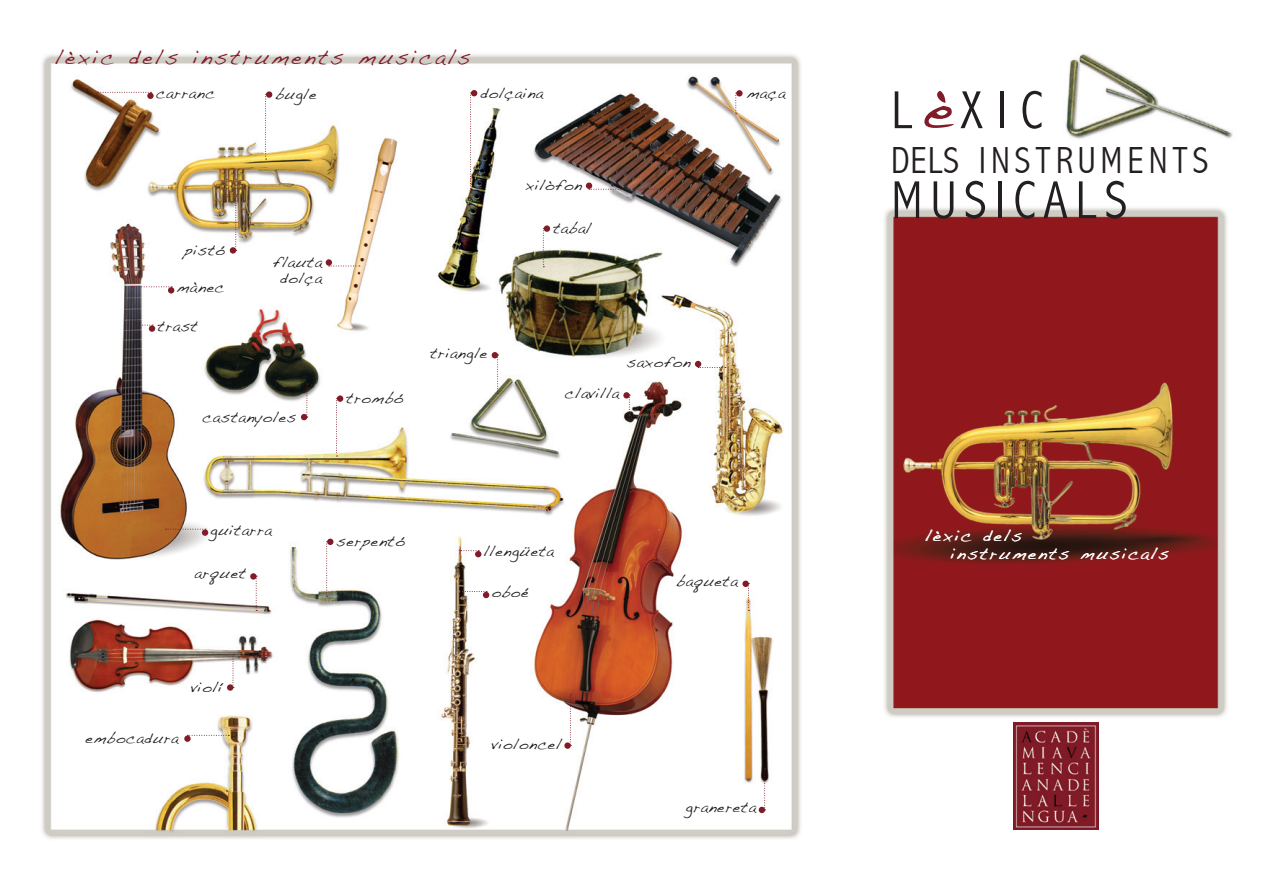
<style>
.page{position:relative;width:1268px;height:893px;background:#fff}
.page>*{position:absolute;margin:0;border:0;box-sizing:border-box;transform-origin:0 0}
.t1{font:300 condensed 54px "Abadi";letter-spacing:.15em;color:#231f20}
.t2{font:300 condensed 37.8px "Abadi";letter-spacing:.13em;color:#231f20}
.t3{font:21px "Handwriting Dakota";letter-spacing:.125em;color:#801b27}
.t4{font:16.5px/18px "Handwriting Dakota";letter-spacing:.125em;color:#fff}
.t5{font:15px/15.8px "Handwriting Dakota";letter-spacing:.05em;color:#231f20;text-align:center}
.s1{font-family:"Handwriting Dakota";font-weight:400;font-stretch:normal;font-size:63px;color:#801b27}
</style>
<div class="page">
<img style="left:1065px;top:53px;width:168px;height:86px">
<img style="left:42px;top:54px;width:759px;height:785px">
<svg style="left:189px;top:735px;width:40px;height:1px"></svg>
<div style="left:184px;top:735px;width:7px;height:7px;background:#801b27;border-radius:50%"></div>
<svg style="left:543px;top:230px;width:1px;height:37px"></svg>
<div style="left:543px;top:225px;width:7px;height:7px;background:#801b27;border-radius:50%"></div>
<svg style="left:265px;top:94px;width:1px;height:66px"></svg>
<div style="left:266px;top:91px;width:6px;height:7px;background:#801b27;border-radius:50%"></div>
<svg style="left:326px;top:539px;width:7px;height:58px"></svg>
<svg style="left:336px;top:398px;width:1px;height:59px"></svg>
<div style="left:337px;top:395px;width:6px;height:7px;background:#801b27;border-radius:50%"></div>
<svg style="left:470px;top:90px;width:7px;height:102px"></svg>
<svg style="left:735px;top:93px;width:1px;height:22px"></svg>
<div style="left:736px;top:90px;width:6px;height:7px;background:#801b27;border-radius:50%"></div>
<svg style="left:256px;top:576px;width:1px;height:35px"></svg>
<div style="left:250px;top:573px;width:6px;height:7px;background:#801b27;border-radius:50%"></div>
<svg style="left:570px;top:694px;width:1px;height:52px"></svg>
<div style="left:564px;top:742px;width:6px;height:7px;background:#801b27;border-radius:50%"></div>
<svg style="left:232px;top:654px;width:2px;height:34px"></svg>
<div style="left:227px;top:684px;width:6px;height:7px;background:#801b27;border-radius:50%"></div>
<svg style="left:301px;top:384px;width:7px;height:36px"></svg>
<svg style="left:235px;top:196px;width:2px;height:55px"></svg>
<div style="left:230px;top:247px;width:6px;height:7px;background:#801b27;border-radius:50%"></div>
<div style="left:585px;top:183px;width:7px;height:6px;background:#801b27;border-radius:50%"></div>
<svg style="left:589px;top:189px;width:76px;height:1px"></svg>
<div style="left:325px;top:259px;width:7px;height:7px;background:#801b27;border-radius:50%"></div>
<svg style="left:329px;top:266px;width:31px;height:1px"></svg>
<div style="left:168px;top:287px;width:6px;height:7px;background:#801b27;border-radius:50%"></div>
<svg style="left:132px;top:286px;width:40px;height:1px"></svg>
<div style="left:149px;top:325px;width:6px;height:7px;background:#801b27;border-radius:50%"></div>
<svg style="left:134px;top:325px;width:19px;height:1px"></svg>
<div style="left:202px;top:529px;width:6px;height:7px;background:#801b27;border-radius:50%"></div>
<svg style="left:166px;top:529px;width:40px;height:1px"></svg>
<svg style="left:462px;top:591px;width:27px;height:7px"></svg>
<svg style="left:460px;top:550px;width:21px;height:7px"></svg>
<div style="left:147px;top:93px;width:7px;height:6px;background:#801b27;border-radius:50%"></div>
<svg style="left:97px;top:92px;width:54px;height:1px"></svg>
<div style="left:694px;top:361px;width:7px;height:6px;background:#801b27;border-radius:50%"></div>
<svg style="left:698px;top:367px;width:27px;height:1px"></svg>
<svg style="left:764px;top:769px;width:1px;height:39px"></svg>
<div style="left:758px;top:807px;width:7px;height:6px;background:#801b27;border-radius:50%"></div>
<img style="left:884px;top:207px;width:343px;height:511px">
<img style="left:1013px;top:723px;width:84px;height:106px">
<svg style="left:629px;top:395px;width:1px;height:21px"></svg>
<div style="left:623px;top:392px;width:6px;height:7px;background:#801b27;border-radius:50%"></div>
<svg style="left:742px;top:581px;width:7px;height:30px"></svg>
<svg style="left:497px;top:357px;width:1px;height:37px"></svg>
<div style="left:491px;top:352px;width:7px;height:6px;background:#801b27;border-radius:50%"></div>
<h3 class="t3" style="left:55px;top:44px;width:416px">lèxic dels instruments musicals</h3>
<p class="t5" style="left:156px;top:85px;width:60px">carranc</p>
<p class="t5" style="left:275px;top:86px;width:42px">bugle</p>
<p class="t5" style="left:480px;top:85px;width:64px">dolçaina</p>
<p class="t5" style="left:746px;top:85px;width:40px">maça</p>
<p class="t5" style="left:184px;top:242px;width:42px">pistó</p>
<p class="t5" style="left:177px;top:279px;width:49px">mànec</p>
<p class="t5" style="left:157px;top:318px;width:42px">trast</p>
<p class="t5" style="left:273px;top:254px;width:50px">flauta dolça</p>
<p class="t5" style="left:525px;top:177px;width:58px">xilòfon</p>
<p class="t5" style="left:553px;top:220px;width:39px">tabal</p>
<p class="t5" style="left:202px;top:409px;width:95px">castanyoles</p>
<p class="t5" style="left:210px;top:522px;width:62px">guitarra</p>
<p class="t5" style="left:194px;top:565px;width:53px">arquet</p>
<p class="t5" style="left:191px;top:679px;width:33px">violí</p>
<p class="t5" style="left:86px;top:730px;width:94px">embocadura</p>
<p class="t5" style="left:346px;top:390px;width:58px">trombó</p>
<p class="t5" style="left:430px;top:345px;width:58px">triangle</p>
<p class="t5" style="left:626px;top:354px;width:65px">saxofon</p>
<p class="t5" style="left:565px;top:385px;width:55px">clavilla</p>
<p class="t5" style="left:336px;top:533px;width:70px">serpentó</p>
<p class="t5" style="left:483px;top:543px;width:71px">llengüeta</p>
<p class="t5" style="left:491px;top:584px;width:38px">oboé</p>
<p class="t5" style="left:676px;top:573px;width:63px">baqueta</p>
<p class="t5" style="left:492px;top:736px;width:71px">violoncel</p>
<p class="t5" style="left:685px;top:799px;width:71px">granereta</p>
<h1 class="t1" style="left:891px;top:79px;width:153px">L<span class="s1">è</span>XIC</h1>
<h2 class="t2" style="left:891px;top:139px;width:319px">DELS INSTRUMENTS</h2>
<h1 class="t1" style="left:891px;top:169px;width:238px">MUSICALS</h1>
<p class="t4" style="left:950px;top:526px;width:219px;text-indent:-25px">lèxic dels<br>instruments musicals</p>
</div>
